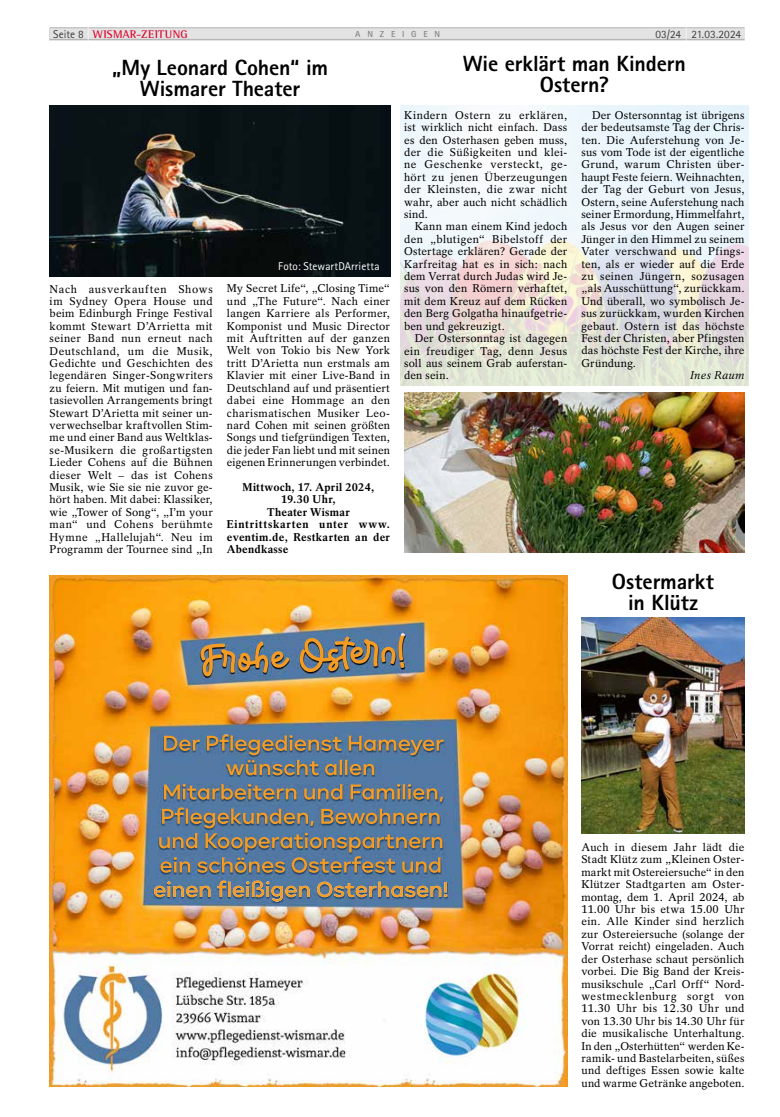
<style>
.page{position:relative;width:780px;height:1117px;background:#fff}
.page>*{position:absolute;margin:0;border:0;box-sizing:border-box;transform-origin:0 0}
.t1{font:800 22px/21.2px "Agfa Rotis Sans Serif";letter-spacing:-.005em;color:#000;text-align:center}
.t2{font:700 11.38px "Agfa Rotis Semi Serif";letter-spacing:.025em;color:#dd052d}
.t3{font:11.25px/12.4px "Rotation LT Std";letter-spacing:.015em;color:#000;text-align:justify}
.t4{font:700 11.25px "Rotation LT Std";letter-spacing:.03em;color:#000}
.t5{font:700 11.25px "Rotation LT Std";letter-spacing:.07em;color:#000}
.t6{font:11.25px "Agfa Rotis Sans Serif";letter-spacing:.005em;color:#fff}
.t7{font:11.25px "Agfa Rotis Sans Serif";letter-spacing:.005em;color:#3b3b3a}
.t8{font:italic 11.25px "Rotation LT Std";letter-spacing:.02em;color:#000}
.t9{font:700 8.75px "Agfa Rotis Sans Serif";letter-spacing:.78em;color:#636362}
.s1{font-family:"Agfa Rotis Sans Serif";font-weight:400;font-size:11.25px;color:#3b3b3a}
.s2{font-family:"Agfa Rotis Sans Serif";font-weight:800;font-size:15.75px;color:#fff}
.s3{font-weight:800;font-size:15.75px;color:#fff}
</style>
<div class="page">
<div style="left:50px;top:28px;width:694px;height:13px;background:#e3e3e3"></div>
<hr style="left:50px;top:27px;width:694px;height:1px;background:#b1b2b3">
<hr style="left:50px;top:39px;width:694px;height:1px;background:#b1b2b3">
<img style="left:400px;top:106px;width:348px;height:279px">
<img style="left:50px;top:575px;width:517px;height:511px">
<img style="left:50px;top:106px;width:340px;height:170px">
<img style="left:581px;top:617px;width:163px;height:216px">
<img style="left:404px;top:392px;width:340px;height:160px">
<p class="t2" style="left:53px;top:27px;width:136px"><span class="s1">Seite 8</span> <span class="s2">|</span> WISMAR-ZEITUNG</p>
<p class="t9" style="left:355px;top:29px;width:87px">ANZEIGEN</p>
<p class="t7" style="left:655px;top:27px;width:87px">03/24 <span class="s3">|</span> 21.03.2024</p>
<h1 class="t1" style="left:112px;top:57px;width:218px">„My Leonard Cohen“ im<br>Wismarer Theater</h1>
<h1 class="t1" style="left:462px;top:52px;width:225px">Wie erklärt man Kindern<br>Ostern?</h1>
<p class="t3" style="left:404px;top:109px;width:165px">Kindern Ostern zu erklären, ist wirklich nicht einfach. Dass es den Osterhasen geben muss, der die Süßigkeiten und klei&shy;ne Geschenke versteckt, ge&shy;hört zu jenen Überzeugungen der Kleinsten, die zwar nicht wahr, aber auch nicht schädlich sind.</p>
<p class="t3" style="left:404px;top:220px;width:165px;text-indent:11px">Kann man einem Kind jedoch den „blutigen“ Bibelstoff der Ostertage erklären? Gerade der Karfreitag hat es in sich: nach dem Verrat durch Judas wird Je&shy;sus von den Römern verhaftet, mit dem Kreuz auf dem Rücken den Berg Golgatha hinaufgetrie&shy;ben und gekreuzigt.</p>
<p class="t3" style="left:404px;top:332px;width:165px;text-indent:11px">Der Ostersonntag ist dagegen ein freudiger Tag, denn Jesus soll aus seinem Grab auferstan&shy;den sein.</p>
<p class="t3" style="left:581px;top:109px;width:165px;text-indent:11px">Der Ostersonntag ist übrigens der bedeutsamste Tag der Chris&shy;ten. Die Auferstehung von Je&shy;sus vom Tode ist der eigentliche Grund, warum Christen über&shy;haupt Feste feiern. Weihnachten, der Tag der Geburt von Jesus, Ostern, seine Auferstehung nach seiner Ermordung, Himmelfahrt, als Jesus vor den Augen seiner Jünger in den Himmel zu seinem Vater verschwand und Pfings&shy;ten, als er wieder auf die Erde zu seinen Jüngern, sozusagen „als Ausschüttung“, zurückkam.<br>Und überall, wo symbolisch Je&shy;sus zurückkam, wurden Kirchen gebaut. Ostern ist das höchste Fest der Christen, aber Pfingsten das höchste Fest der Kirche, ihre Gründung.</p>
<p class="t8" style="left:689px;top:369px;width:56px">Ines Raum</p>
<p class="t6" style="left:278px;top:260px;width:103px">Foto: StewartDArrietta</p>
<p class="t3" style="left:50px;top:282px;width:165px">Nach ausverkauften Shows im Sydney Opera House und beim Edinburgh Fringe Festival kommt Stewart D’Arrietta mit seiner Band nun erneut nach Deutschland, um die Musik, Gedichte und Geschichten des legendären Singer-Songwriters zu feiern. Mit mutigen und fan&shy;tasievollen Arrangements bringt Stewart D’Arietta mit seiner un&shy;verwechselbar kraftvollen Stim&shy;me und einer Band aus Weltklas&shy;se-Musikern die großartigsten Lieder Cohens auf die Bühnen dieser Welt – das ist Cohens Musik, wie Sie sie nie zuvor ge&shy;hört haben. Mit dabei: Klassiker, wie „Tower of Song“, „I’m your man“ und Cohens berühmte Hymne „Hallelujah“. Neu im Programm der Tournee sind „In</p>
<p class="t3" style="left:227px;top:282px;width:165px">My Secret Life“, „Closing Time“ und „The Future“. Nach einer langen Karriere als Performer, Komponist und Music Director mit Auftritten auf der ganzen Welt von Tokio bis New York tritt D’Arietta nun erstmals am Klavier mit einer Live-Band in Deutschland auf und präsentiert dabei eine Hommage an den charismatischen Musiker Leo&shy;nard Cohen mit seinen größten Songs und tiefgründigen Texten, die jeder Fan liebt und mit seinen eigenen Erinnerungen verbindet.</p>
<p class="t4" style="left:242px;top:480px;width:133px">Mittwoch, 17. April 2024,</p>
<p class="t4" style="left:281px;top:492px;width:56px">19.30 Uhr,</p>
<p class="t4" style="left:267px;top:505px;width:84px">Theater Wismar</p>
<p class="t5" style="left:227px;top:517px;width:164px">Eintrittskarten unter www.</p>
<p class="t4" style="left:227px;top:530px;width:164px">eventim.de, Restkarten an der</p>
<p class="t4" style="left:227px;top:542px;width:63px">Abendkasse</p>
<h1 class="t1" style="left:612px;top:570px;width:104px">Ostermarkt in Klütz</h1>
<p class="t3" style="left:581px;top:840px;width:165px">Auch in diesem Jahr lädt die Stadt Klütz zum „Kleinen Oster&shy;markt mit Ostereiersuche“ in den Klützer Stadtgarten am Oster&shy;montag, dem 1. April 2024, ab 11.00 Uhr bis etwa 15.00 Uhr ein. Alle Kinder sind herzlich zur Ostereiersuche (solange der Vorrat reicht) eingeladen. Auch der Osterhase schaut persönlich vorbei. Die Big Band der Kreis&shy;musikschule „Carl Orff“ Nord&shy;westmecklenburg sorgt von 11.30 Uhr bis 12.30 Uhr und von 13.30 Uhr bis 14.30 Uhr für die musikalische Unterhaltung.<br>In den „Osterhütten“ werden Ke&shy;ramik- und Bastelarbeiten, süßes und deftiges Essen sowie kalte und warme Getränke angeboten.</p>
</div>
